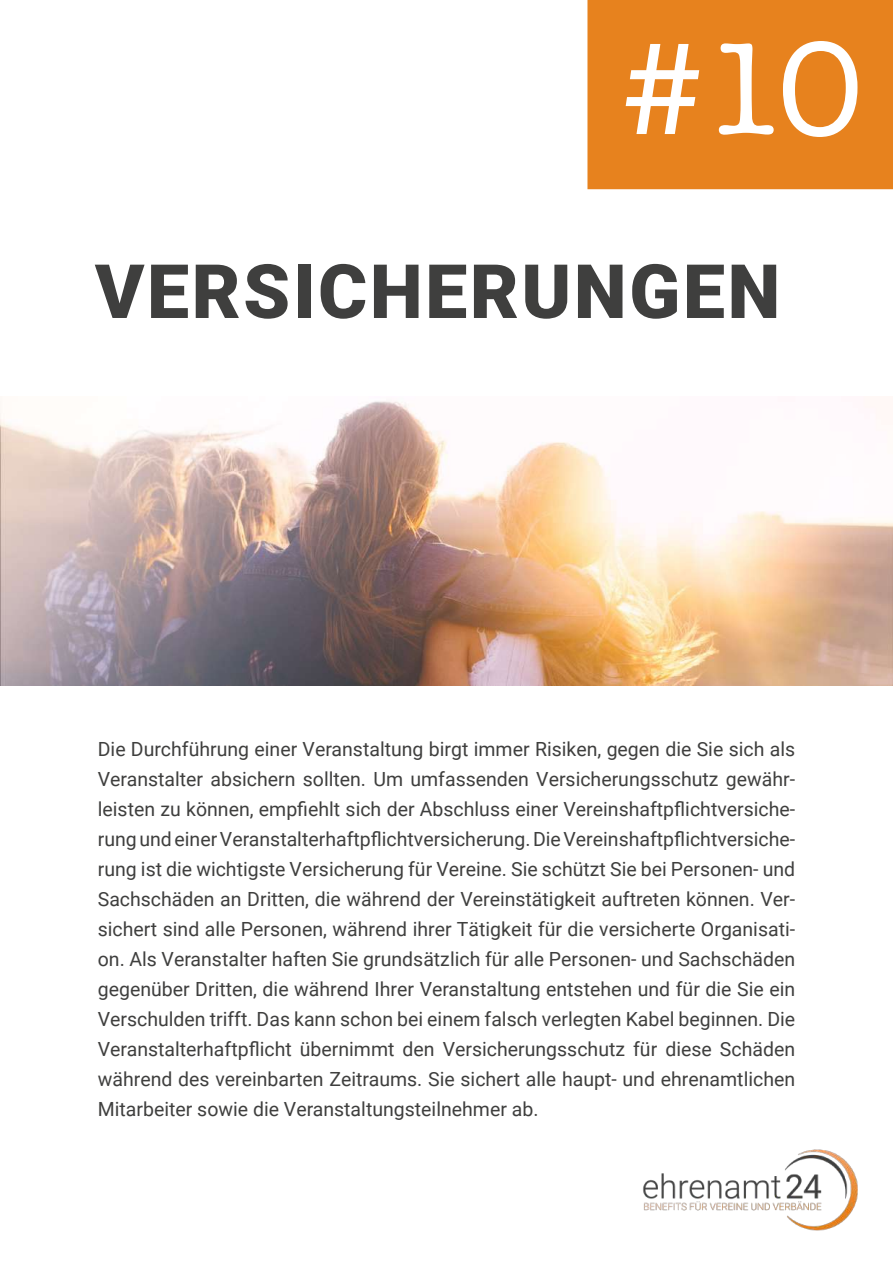
<style>
.page{position:relative;width:893px;height:1263px;background:#fff}
.page>*{position:absolute;margin:0;border:0;box-sizing:border-box;transform-origin:0 0}
.t1{font:135px "American Typewriter";color:#fff}
.t2{font:900 75px "Roboto";letter-spacing:.035em;color:#3f3f3e}
.t3{font:19.5px/30px "Roboto";color:#3f3f3e;text-align:justify}
</style>
<div class="page">
<img style="left:0;top:401px;width:893px;height:285px">
<img style="left:643px;top:1149px;width:215px;height:82px">
<div style="left:588px;top:0;width:304px;height:188px;background:#e7821e"></div>
<div style="left:587px;top:0;width:306px;height:189px;border:2px solid #e7821e"></div>
<h1 class="t1" style="left:621px;top:-14px;width:243px">#10</h1>
<h2 class="t2" style="left:95px;top:239px;width:687px">VERSICHERUNGEN</h2>
<p class="t3" style="left:98px;top:734px;width:699px">Die Durchführung einer Veranstaltung birgt immer Risiken, gegen die Sie sich als Veranstalter absichern sollten. Um umfassenden Versicherungsschutz gewähr&shy;leisten zu können, empfiehlt sich der Abschluss einer Vereinshaftpflichtversiche&shy;rung und einer Veranstalterhaftpflichtversicherung. Die Vereinshaftpflichtversiche&shy;rung ist die wichtigste Versicherung für Vereine. Sie schützt Sie bei Personen- und Sachschäden an Dritten, die während der Vereinstätigkeit auftreten können. Ver&shy;sichert sind alle Personen, während ihrer Tätigkeit für die versicherte Organisati&shy;on. Als Veranstalter haften Sie grundsätzlich für alle Personen- und Sachschäden gegenüber Dritten, die während Ihrer Veranstaltung entstehen und für die Sie ein Verschulden trifft. Das kann schon bei einem falsch verlegten Kabel beginnen. Die Veranstalterhaftpflicht übernimmt den Versicherungsschutz für diese Schäden während des vereinbarten Zeitraums. Sie sichert alle haupt- und ehrenamtlichen Mitarbeiter sowie die Veranstaltungsteilnehmer ab.</p>
</div>
